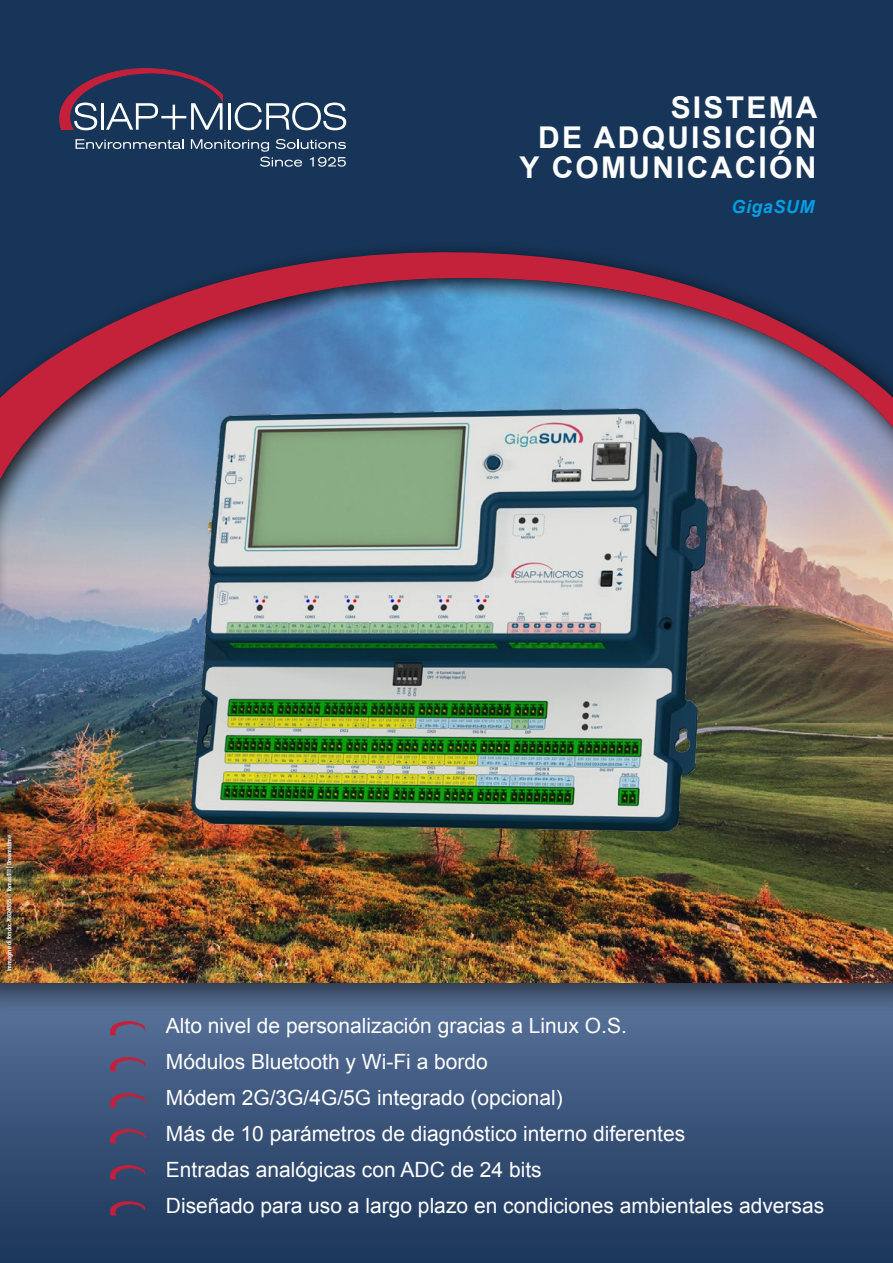
<style>
.page{position:relative;width:893px;height:1263px;background:#fff}
.page>*{position:absolute;margin:0;border:0;box-sizing:border-box;transform-origin:0 0}
.t1{font:700 30px/30px "Arial";letter-spacing:.075em;color:#fff;text-align:right}
.t2{font:21px/36px "Arial";color:#fff}
.t3{font:italic 700 18px "Arial";letter-spacing:.025em;color:#009fe3}
.t4{font:700 6.75px "Acumin Pro Cond";color:#fff}
</style>
<div class="page">
<svg style="left:0;top:1017px;width:893px;height:246px;background:#365076"></svg>
<div style="left:0;top:255px;width:893px;height:762px;background:#000;opacity:.58"></div>
<img style="left:0;top:648px;width:893px;height:334px">
<div style="left:0;top:0;width:893px;height:235px;background:#173558"></div>
<div style="left:0;top:239px;width:893px;height:409px;background:#000;opacity:.85"></div>
<img style="left:0;top:235px;width:893px;height:388px">
<img style="left:181px;top:356px;width:536px;height:522px">
<svg style="left:59px;top:68px;width:164px;height:62px;background:#454866"></svg>
<hr style="left:228px;top:103px;width:2px;height:27px;background:#fff">
<svg style="left:235px;top:103px;width:111px;height:27px"></svg>
<svg style="left:76px;top:139px;width:108px;height:10px"></svg>
<svg style="left:191px;top:139px;width:155px;height:28px;background:#3a5471"></svg>
<svg style="left:110px;top:1021px;width:35px;height:16px"></svg>
<svg style="left:110px;top:1057px;width:35px;height:16px"></svg>
<svg style="left:110px;top:1093px;width:35px;height:16px"></svg>
<svg style="left:110px;top:1130px;width:35px;height:15px"></svg>
<svg style="left:110px;top:1166px;width:35px;height:15px"></svg>
<svg style="left:110px;top:1202px;width:35px;height:15px"></svg>
<div style="left:6px;top:835px;width:10px;height:139px;background:#000;opacity:.5"></div>
<h1 class="t1" style="left:519px;top:93px;width:300px">SISTEMA<br>DE ADQUISICIÓN<br>Y COMUNICACIÓN</h1>
<p class="t3" style="left:732px;top:194px;width:84px">GigaSUM</p>
<p class="t4" style="left:5px;top:971px;width:138px;rotate:-90deg">Immagine di fondo: 76824355 © Tomas1111 | Dreamstime</p>
<p class="t2" style="left:166px;top:1008px;width:660px">Alto nivel de personalización gracias a Linux O.S.<br>Módulos Bluetooth y Wi-Fi a bordo<br>Módem 2G/3G/4G/5G integrado (opcional)<br>Más de 10 parámetros de diagnóstico interno diferentes<br>Entradas analógicas con ADC de 24 bits<br>Diseñado para uso a largo plazo en condiciones ambientales adversas</p>
</div>
